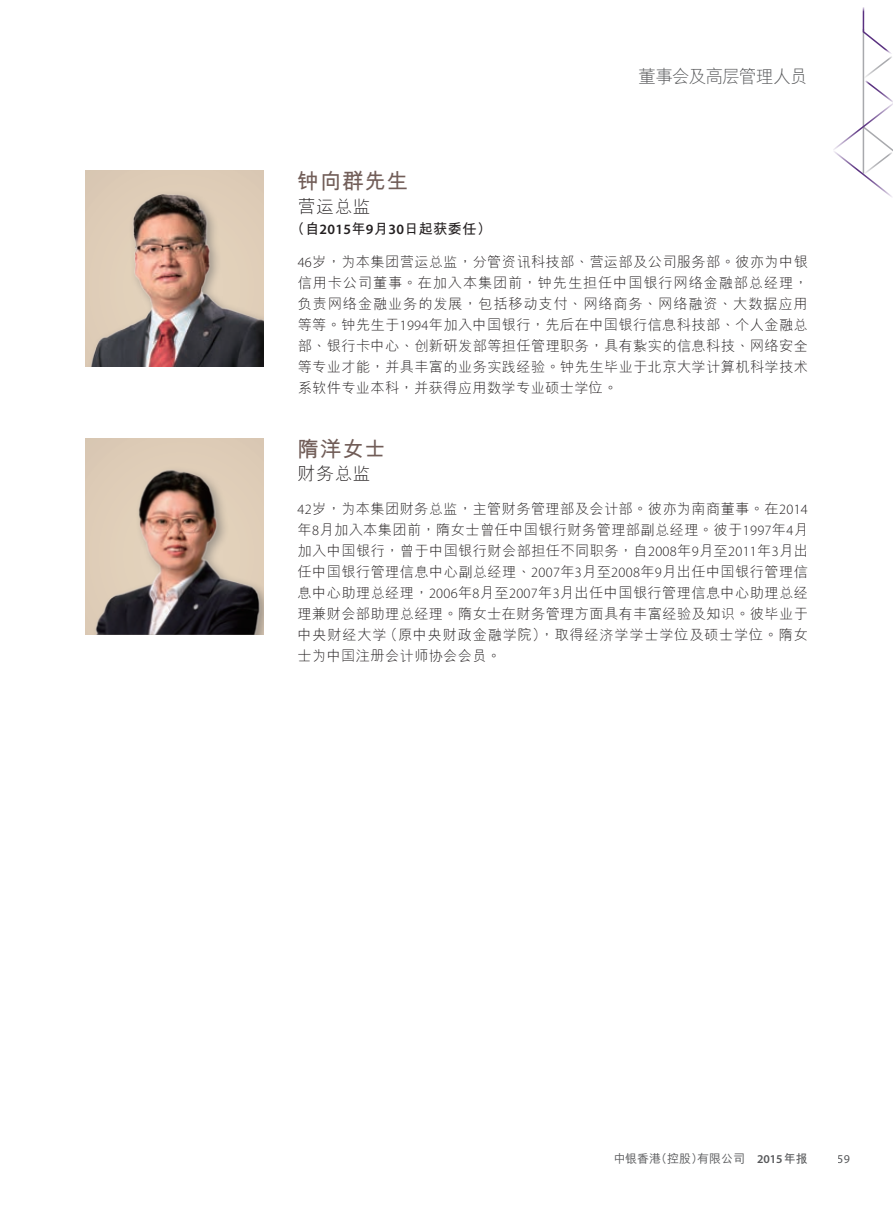
<style>
.page{position:relative;width:893px;height:1212px;background:#fff}
.page>*{position:absolute;margin:0;border:0;box-sizing:border-box;transform-origin:0 0}
.t1{font:700 21.75px "M Hei HKS";letter-spacing:.02em;color:#715d58}
.t2{font:300 18px "M Hei HKS";letter-spacing:-.06em;color:#57585a}
.t3{font:300 18px "M Hei HKS";letter-spacing:.02em;color:#231f20}
.t4{font:300 14.25px/21px "M Hei HKS";letter-spacing:.025em;color:#231f20;text-align:justify}
.t5{font:700 14.25px "M Hei HKS";letter-spacing:.02em;color:#231f20}
.t6{font:500 12px "M Hei HKS";color:#57585a}
.t7{font:12px "Myriad Pro";color:#57585a}
.s1{font-family:"Myriad Pro";font-weight:600}
.s2{font-family:"Myriad Pro"}
.s3{font-weight:700}
</style>
<div class="page">
<svg style="left:833px;top:7px;width:60px;height:190px"></svg>
<img style="left:85px;top:170px;width:179px;height:197px">
<div style="left:85px;top:438px;width:179px;height:197px;background:#ddcbb6"></div>
<img style="left:95px;top:470px;width:169px;height:165px">
<p class="t2" style="left:638px;top:64px;width:171px">董事會及高層管理人員</p>
<h1 class="t1" style="left:298px;top:165px;width:112px">鐘向群先生</h1>
<p class="t3" style="left:298px;top:194px;width:75px">營運總監</p>
<p class="t5" style="left:291px;top:218px;width:202px">（自<span class="s1">2015</span>年<span class="s1">9</span>月<span class="s1">30</span>日起獲委任）</p>
<p class="t4" style="left:298px;top:251px;width:512px"><span class="s2">46</span>歲，為本集團營運總監，分管資訊科技部、營運部及公司服務部。彼亦為中銀信用卡公司董事。在加入本集團前，鐘先生擔任中國銀行網絡金融部總經理，負責網絡金融業務的發展，包括移動支付、網絡商務、網絡融資、大數據應用等等。鐘先生於<span class="s2">1994</span>年加入中國銀行，先後在中國銀行信息科技部、個人金融總部、銀行卡中心、創新研發部等擔任管理職務，具有紥實的信息科技、網絡安全等專業才能，並具豐富的業務實踐經驗。鐘先生畢業於北京大學計算機科學技術系軟件專業本科，並獲得應用數學專業碩士學位。</p>
<h1 class="t1" style="left:298px;top:433px;width:90px">隋洋女士</h1>
<p class="t3" style="left:298px;top:461px;width:75px">財務總監</p>
<p class="t4" style="left:298px;top:498px;width:512px"><span class="s2">42</span>歲，為本集團財務總監，主管財務管理部及會計部。彼亦為南商董事。在<span class="s2">2014</span>年<span class="s2">8</span>月加入本集團前，隋女士曾任中國銀行財務管理部副總經理。彼於<span class="s2">1997</span>年<span class="s2">4</span>月加入中國銀行，曾於中國銀行財會部擔任不同職務，自<span class="s2">2008</span>年<span class="s2">9</span>月至<span class="s2">2011</span>年<span class="s2">3</span>月出任中國銀行管理信息中心副總經理、<span class="s2">2007</span>年<span class="s2">3</span>月至<span class="s2">2008</span>年<span class="s2">9</span>月出任中國銀行管理信息中心助理總經理，<span class="s2">2006</span>年<span class="s2">8</span>月至<span class="s2">2007</span>年<span class="s2">3</span>月出任中國銀行管理信息中心助理總經理兼財會部助理總經理。隋女士在財務管理方面具有豐富經驗及知識。彼畢業於中央財經大學（原中央財政金融學院），取得經濟學學士學位及碩士學位。隋女士為中國註冊會計師協會會員。</p>
<p class="t6" style="left:613px;top:1150px;width:196px">中銀香港（控股）有限公司 <span class="s1">2015</span><span class="s3">年報</span></p>
<p class="t7" style="left:838px;top:1151px;width:14px">59</p>
</div>
